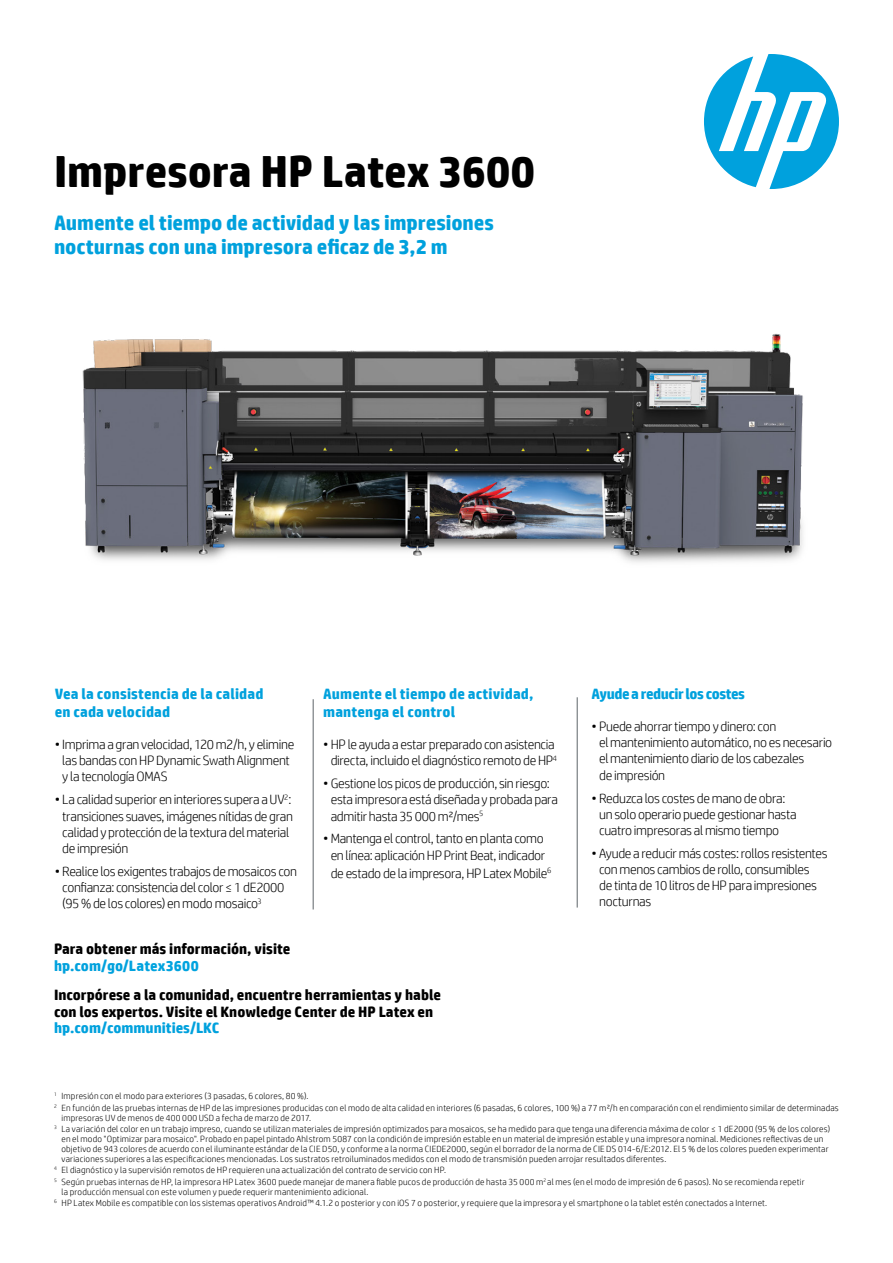
<style>
.page{position:relative;width:893px;height:1263px;background:#fff}
.page>*{position:absolute;margin:0;border:0;box-sizing:border-box;transform-origin:0 0}
.t1{font:700 45px "HP Simplified";color:#000}
.t2{font:700 21px/24px "HP Simplified";letter-spacing:-.005em;color:#00a1dd}
.t3{font:700 15px/16.5px "HP Simplified";color:#000}
.t4{font:700 15px/18px "HP Simplified";letter-spacing:.01em;color:#00a1dd}
.t5{font:700 15px "HP Simplified";letter-spacing:-.03em;color:#00a1dd}
.t6{font:300 13.5px/16.2px "HP Simplified";letter-spacing:-.025em;color:#000}
.t7{font:300 9px/11.7px "HP Simplified";letter-spacing:.02em;color:#000}
.s1{color:#00a1dd}
.s2{color:#00a3df}
</style>
<div class="page">
<img style="left:82px;top:334px;width:721px;height:229px">
<svg style="left:704px;top:54px;width:135px;height:135px"></svg>
<hr style="left:313px;top:699px;width:1px;height:210px;background:#5e6468">
<hr style="left:577px;top:697px;width:1px;height:210px;background:#5e6468">
<h1 class="t1" style="left:54px;top:144px;width:483px">Impresora HP Latex 3600</h1>
<h2 class="t2" style="left:54px;top:210px;width:441px">Aumente el tiempo de actividad y las impresiones nocturnas con una impresora eficaz de 3,2 m</h2>
<h3 class="t4" style="left:55px;top:684px;width:210px">Vea la consistencia de la calidad en cada velocidad</h3>
<h3 class="t6" style="left:62px;top:736px;width:233px;text-indent:-8px">• Imprima a gran velocidad, 120 m2/h, y elimine las bandas con HP Dynamic Swath Alignment y la tecnología OMAS</h3>
<h3 class="t6" style="left:62px;top:791px;width:232px;text-indent:-8px">• La calidad superior en interiores supera a UV<sup>2</sup>: transiciones suaves, imágenes nítidas de gran calidad y protección de la textura del material de impresión</h3>
<h3 class="t6" style="left:62px;top:863px;width:236px;text-indent:-8px">• Realice los exigentes trabajos de mosaicos con confianza: consistencia del color ≤ 1 dE2000 (95 % de los colores) en modo mosaico<sup>3</sup></h3>
<h3 class="t4" style="left:323px;top:684px;width:212px">Aumente el tiempo de actividad, mantenga el control</h3>
<h3 class="t6" style="left:323px;top:736px;width:235px;text-align:center">• HP le ayuda a estar preparado con asistencia directa, incluido el diagnóstico remoto de HP<sup>4</sup></h3>
<h3 class="t6" style="left:331px;top:775px;width:229px;text-indent:-8px">• Gestione los picos de producción, sin riesgo: esta impresora está diseñada y probada para admitir hasta 35 000 m²/mes<sup>5</sup></h3>
<h3 class="t6" style="left:323px;top:830px;width:224px;text-align:center">• Mantenga el control, tanto en planta como en línea: aplicación HP Print Beat, indicador</h3>
<h3 class="t6" style="left:331px;top:865px;width:222px">de estado de la impresora, HP Latex Mobile<sup>6</sup></h3>
<h3 class="t3" style="left:54px;top:941px;width:238px">Para obtener más información, visite <span class="s1">hp.com/go/</span><span class="s2">Latex3600</span></h3>
<h3 class="t3" style="left:54px;top:987px;width:389px">Incorpórese a la comunidad, encuentre herramientas y hable con los expertos. Visite el Knowledge Center de HP Latex en</h3>
<h3 class="t4" style="left:54px;top:1019px;width:167px">hp.com/communities/LKC</h3>
<h3 class="t5" style="left:592px;top:684px;width:155px">Ayude a reducir los costes</h3>
<h3 class="t6" style="left:599px;top:718px;width:235px;text-indent:-8px">• Puede ahorrar tiempo y dinero: con<br>el mantenimiento automático, no es necesario el mantenimiento diario de los cabezales<br>de impresión</h3>
<h3 class="t6" style="left:599px;top:789px;width:199px;text-indent:-8px">• Reduzca los costes de mano de obra: un solo operario puede gestionar hasta cuatro impresoras al mismo tiempo</h3>
<h3 class="t6" style="left:599px;top:845px;width:230px;text-indent:-8px">• Ayude a reducir más costes: rollos resistentes con menos cambios de rollo, consumibles<br>de tinta de 10 litros de HP para impresiones nocturnas</h3>
<p class="t7" style="left:54px;top:1090px;width:786px"><sup>1</sup> Impresión con el modo para exteriores (3 pasadas, 6 colores, 80 %).<br><sup>2</sup> En función de las pruebas internas de HP de las impresiones producidas con el modo de alta calidad en interiores (6 pasadas, 6 colores, 100 %) a 77 m²/h en comparación con el rendimiento similar de determinadas</p>
<p class="t7" style="left:54px;top:1111px;width:778px;text-indent:8px">impresoras UV de menos de 400 000 USD a fecha de marzo de 2017.<br><sup>3</sup> La variación del color en un trabajo impreso, cuando se utilizan materiales de impresión optimizados para mosaicos, se ha medido para que tenga una diferencia máxima de color ≤ 1 dE2000 (95 % de los colores)</p>
<p class="t7" style="left:62px;top:1134px;width:769px;line-height:9.8px">en el modo "Optimizar para mosaico". Probado en papel pintado Ahlstrom 5087 con la condición de impresión estable en un material de impresión estable y una impresora nominal. Mediciones reflectivas de un objetivo de 943 colores de acuerdo con el iluminante estándar de la CIE D50, y conforme a la norma CIEDE2000, según el borrador de la norma de CIE DS 014-6/E:2012. El 5 % de los colores pueden experimentar variaciones superiores a las especificaciones mencionadas. Los sustratos retroiluminados medidos con el modo de transmisión pueden arrojar resultados diferentes.</p>
<p class="t7" style="left:54px;top:1164px;width:752px"><sup>4</sup> El diagnóstico y la supervisión remotos de HP requieren una actualización del contrato de servicio con HP.<br><sup>5</sup> Según pruebas internas de HP, la impresora HP Latex 3600 puede manejar de manera fiable pucos de producción de hasta 35 000 m<sup>2</sup> al mes (en el modo de impresión de 6 pasos). No se recomienda repetir</p>
<p class="t7" style="left:54px;top:1185px;width:715px;text-indent:7px">la producción mensual con este volumen y puede requerir mantenimiento adicional.<br><sup>6</sup> HP Latex Mobile es compatible con los sistemas operativos Android™ 4.1.2 o posterior y con iOS 7 o posterior, y requiere que la impresora y el smartphone o la tablet estén conectados a Internet.</p>
</div>
